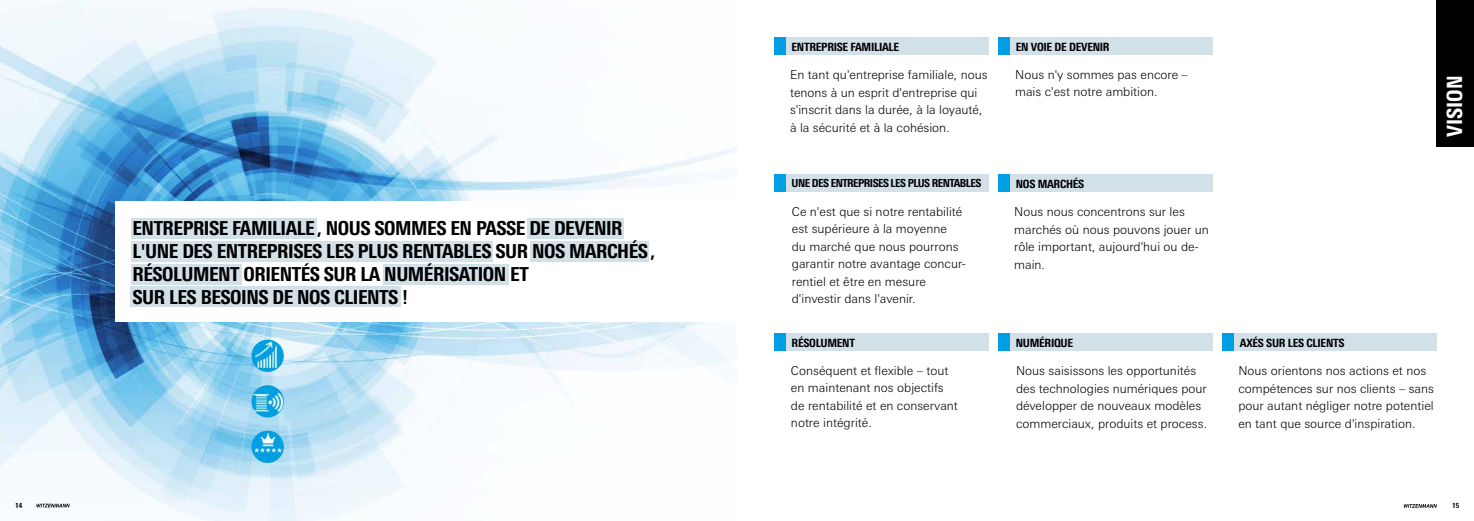
<style>
.page{position:relative;width:1474px;height:521px;background:#fff}
.page>*{position:absolute;margin:0;border:0;box-sizing:border-box;transform-origin:0 0}
.t1{font:800 condensed 21px "Univers Next Pro";color:#fff}
.t2{font:800 condensed 19.25px/22.8px "Univers Next Pro";letter-spacing:-.025em;color:#000}
.t3{font:300 12.25px/17.5px "Univers Next Pro";color:#000}
.t4{font:800 condensed 11.38px "Univers Next Pro";letter-spacing:-.025em;color:#000}
.t5{font:800 condensed 11.11px "Univers Next Pro";letter-spacing:-.05em;color:#000}
.t6{font:800 condensed 7px "Univers Next Pro";color:#000}
</style>
<div class="page">
<svg style="left:1403px;top:504px;width:33px;height:4px"></svg>
<img style="left:0;top:0;width:737px;height:521px">
<div style="left:115px;top:201px;width:637px;height:121px;background:#fff"></div>
<img style="left:251px;top:340px;width:33px;height:32px;border-radius:16px">
<img style="left:251px;top:385px;width:33px;height:32px;border-radius:16px">
<img style="left:251px;top:431px;width:33px;height:32px;border-radius:16px">
<div style="left:131px;top:219px;width:185px;height:20px;background:#d2e0e8"></div>
<div style="left:131px;top:241px;width:362px;height:20px;background:#d2e0e8"></div>
<div style="left:530px;top:241px;width:119px;height:20px;background:#d2e0e8"></div>
<div style="left:130px;top:286px;width:271px;height:21px;background:#d2e0e8"></div>
<div style="left:383px;top:264px;width:126px;height:20px;background:#d2e0e8"></div>
<div style="left:131px;top:264px;width:110px;height:20px;background:#d2e0e8"></div>
<div style="left:527px;top:219px;width:97px;height:20px;background:#d2e0e8"></div>
<div style="left:1436px;top:0;width:37px;height:146px;background:#000"></div>
<div style="left:785px;top:37px;width:203px;height:18px;background:#d2e0e8"></div>
<div style="left:1009px;top:174px;width:203px;height:18px;background:#d2e0e8"></div>
<div style="left:1233px;top:333px;width:203px;height:18px;background:#d2e0e8"></div>
<div style="left:785px;top:174px;width:203px;height:17px;background:#d2e0e8"></div>
<div style="left:1009px;top:333px;width:203px;height:18px;background:#d2e0e8"></div>
<div style="left:1009px;top:37px;width:203px;height:18px;background:#d2e0e8"></div>
<div style="left:785px;top:333px;width:203px;height:18px;background:#d2e0e8"></div>
<div style="left:774px;top:37px;width:11px;height:18px;background:#009fe3"></div>
<div style="left:998px;top:174px;width:11px;height:18px;background:#009fe3"></div>
<div style="left:1222px;top:333px;width:11px;height:18px;background:#009fe3"></div>
<div style="left:774px;top:174px;width:11px;height:17px;background:#009fe3"></div>
<div style="left:998px;top:333px;width:11px;height:18px;background:#009fe3"></div>
<div style="left:998px;top:37px;width:11px;height:18px;background:#009fe3"></div>
<div style="left:774px;top:333px;width:11px;height:18px;background:#009fe3"></div>
<h2 class="t2" style="left:132px;top:217px;width:524px">ENTREPRISE FAMILIALE , NOUS SOMMES EN PASSE DE DEVENIR L'UNE DES ENTREPRISES LES PLUS RENTABLES SUR NOS MARCHÉS , RÉSOLUMENT ORIENTÉS SUR LA NUMÉRISATION ET<br>SUR LES BESOINS DE NOS CLIENTS !</h2>
<p class="t4" style="left:791px;top:40px;width:109px">ENTREPRISE FAMILIALE</p>
<p class="t4" style="left:1015px;top:40px;width:95px">EN VOIE DE DEVENIR</p>
<p class="t3" style="left:790px;top:66px;width:199px">En tant qu'entreprise familiale, nous tenons à un esprit d'entreprise qui s'inscrit dans la durée, à la loyauté, à la sécurité et à la cohésion.</p>
<p class="t3" style="left:1015px;top:66px;width:174px">Nous n'y sommes pas encore – mais c'est notre ambition.</p>
<h1 class="t1" style="left:1441px;top:137px;width:63px;rotate:-90deg">VISION</h1>
<p class="t5" style="left:791px;top:176px;width:191px">UNE DES ENTREPRISES LES PLUS RENTABLES</p>
<p class="t4" style="left:1015px;top:177px;width:70px">NOS MARCHÉS</p>
<p class="t3" style="left:791px;top:203px;width:176px">Ce n'est que si notre rentabilité est supérieure à la moyenne<br>du marché que nous pourrons garantir notre avantage concur&shy;rentiel et être en mesure d'investir dans l'avenir.</p>
<p class="t3" style="left:1014px;top:203px;width:196px">Nous nous concentrons sur les marchés où nous pouvons jouer un rôle important, aujourd'hui ou de&shy;main.</p>
<p class="t4" style="left:791px;top:336px;width:65px">RÉSOLUMENT</p>
<p class="t4" style="left:1015px;top:336px;width:59px">NUMÉRIQUE</p>
<p class="t4" style="left:1239px;top:336px;width:106px">AXÉS SUR LES CLIENTS</p>
<p class="t3" style="left:791px;top:362px;width:168px">Conséquent et flexible – tout en maintenant nos objectifs de rentabilité et en conservant notre intégrité.</p>
<p class="t3" style="left:1016px;top:362px;width:192px">Nous saisissons les opportunités des technologies numériques pour développer de nouveaux modèles commerciaux, produits et process.</p>
<p class="t3" style="left:1238px;top:362px;width:197px">Nous orientons nos actions et nos compétences sur nos clients – sans pour autant négliger notre potentiel en tant que source d'inspiration.</p>
<p class="t6" style="left:15px;top:501px;width:8px">14</p>
<p class="t6" style="left:1452px;top:501px;width:8px">15</p>
</div>
